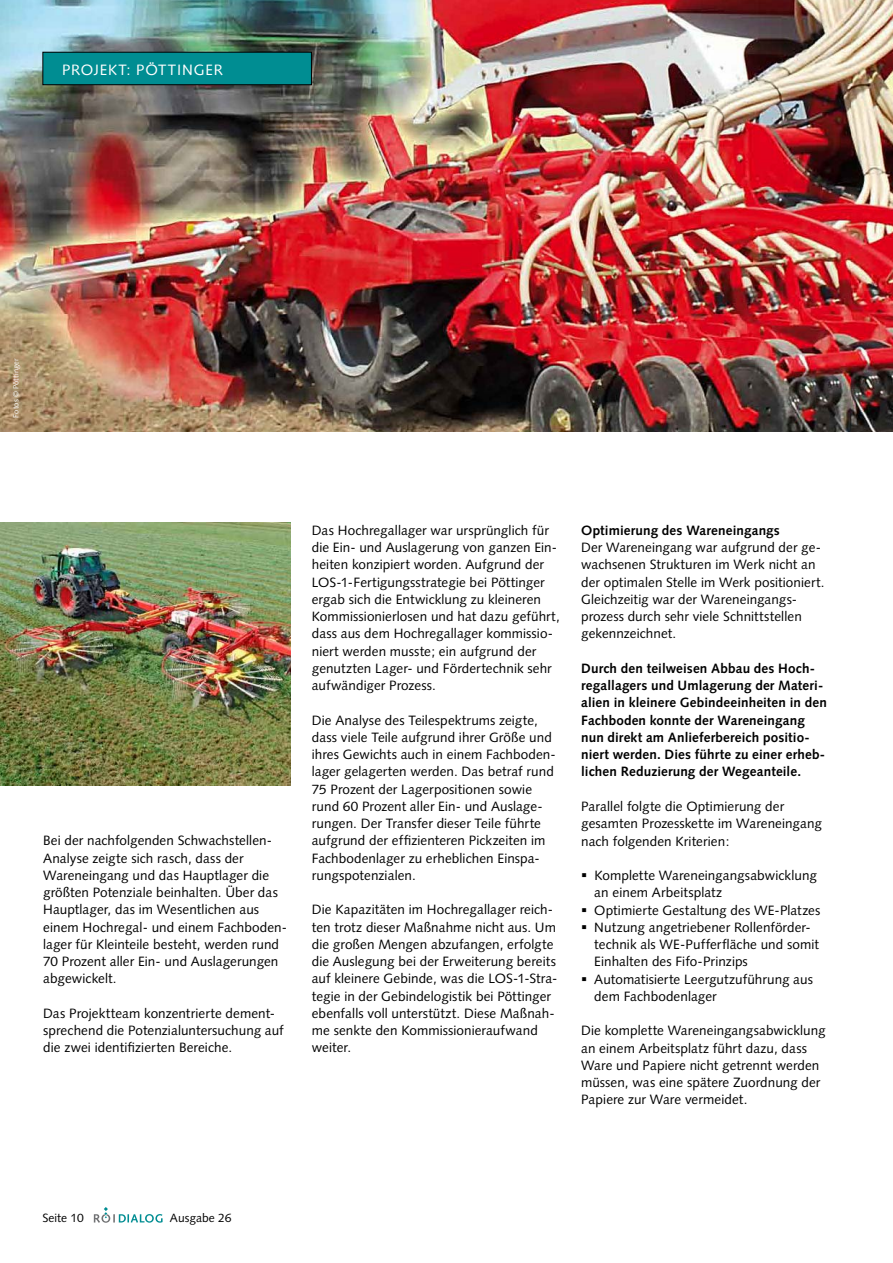
<style>
.page{position:relative;width:893px;height:1263px;background:#fff}
.page>*{position:absolute;margin:0;border:0;box-sizing:border-box;transform-origin:0 0}
.t1{font:15px "Syntax LT Std";letter-spacing:.055em;color:#fff}
.t2{font:13.5px/17.2px "Syntax";letter-spacing:.005em;color:#000}
.t3{font:700 13.5px/17.2px "Syntax";letter-spacing:.01em;color:#000}
.t4{font:12px "Syntax LT Std";color:#000}
.t5{font:7.5px "Syntax";letter-spacing:.015em;color:#fff}
</style>
<div class="page">
<img style="left:0;top:0;width:893px;height:431px">
<img style="left:0;top:523px;width:290px;height:262px">
<div style="left:43px;top:52px;width:268px;height:33px;background:#008d92"></div>
<div style="left:42px;top:52px;width:270px;height:33px;border:1px solid #000"></div>
<svg style="left:94px;top:1207px;width:69px;height:16px"></svg>
<p class="t1" style="left:62px;top:64px;width:162px">PROJEKT: PÖTTINGER</p>
<p class="t5" style="left:13px;top:418px;width:61px;rotate:-90deg">Fotos © Pöttinger</p>
<p class="t2" style="left:43px;top:833px;width:245px">Bei der nachfolgenden Schwachstellen-Analyse zeigte sich rasch, dass der Wareneingang und das Hauptlager die größten Potenziale beinhalten. Über das Hauptlager, das im Wesentlichen aus einem Hochregal- und einem Fachboden&shy;lager für Kleinteile besteht, werden rund 70 Prozent aller Ein- und Auslagerungen abgewickelt.</p>
<p class="t2" style="left:43px;top:1006px;width:242px">Das Projektteam konzentrierte dement&shy;sprechend die Potenzialuntersuchung auf die zwei identifizierten Bereiche.</p>
<p class="t2" style="left:312px;top:523px;width:249px">Das Hochregallager war ursprünglich für die Ein- und Auslagerung von ganzen Ein&shy;heiten konzipiert worden. Aufgrund der LOS-1-Fertigungsstrategie bei Pöttinger ergab sich die Entwicklung zu kleineren Kommissionierlosen und hat dazu geführt, dass aus dem Hochregallager kommissio&shy;niert werden musste; ein aufgrund der genutzten Lager- und Fördertechnik sehr aufwändiger Prozess.</p>
<p class="t2" style="left:312px;top:713px;width:245px">Die Analyse des Teilespektrums zeigte, dass viele Teile aufgrund ihrer Größe und ihres Gewichts auch in einem Fachboden&shy;lager gelagerten werden. Das betraf rund 75 Prozent der Lagerpositionen sowie rund 60 Prozent aller Ein- und Auslage&shy;rungen. Der Transfer dieser Teile führte aufgrund der effizienteren Pickzeiten im Fachbodenlager zu erheblichen Einspa&shy;rungspotenzialen.</p>
<p class="t2" style="left:312px;top:902px;width:247px">Die Kapazitäten im Hochregallager reich&shy;ten trotz dieser Maßnahme nicht aus. Um die großen Mengen abzufangen, erfolgte die Auslegung bei der Erweiterung bereits auf kleinere Gebinde, was die LOS-1-Stra&shy;tegie in der Gebindelogistik bei Pöttinger ebenfalls voll unterstützt. Diese Maßnah&shy;me senkte den Kommissionieraufwand weiter.</p>
<p class="t3" style="left:581px;top:523px;width:200px">Optimierung des Wareneingangs</p>
<p class="t2" style="left:581px;top:540px;width:245px">Der Wareneingang war aufgrund der ge&shy;wachsenen Strukturen im Werk nicht an der optimalen Stelle im Werk positioniert.<br>Gleichzeitig war der Wareneingangs&shy;prozess durch sehr viele Schnittstellen gekennzeichnet.</p>
<p class="t3" style="left:581px;top:661px;width:247px">Durch den teilweisen Abbau des Hoch&shy;regallagers und Umlagerung der Materi&shy;alien in kleinere Gebindeeinheiten in den Fachboden konnte der Wareneingang nun direkt am Anlieferbereich positio&shy;niert werden. Dies führte zu einer erheb&shy;lichen Reduzierung der Wegeanteile.</p>
<p class="t2" style="left:581px;top:799px;width:242px">Parallel folgte die Optimierung der gesamten Prozesskette im Wareneingang nach folgenden Kriterien:</p>
<p class="t2" style="left:594px;top:868px;width:228px">Komplette Wareneingangsabwicklung an einem Arbeitsplatz<br>Optimierte Gestaltung des WE-Platzes Nutzung angetriebener Rollenförder&shy;technik als WE-Pufferfläche und somit Einhalten des Fifo-Prinzips Automatisierte Leergutzuführung aus dem Fachbodenlager</p>
<p class="t2" style="left:581px;top:1023px;width:246px">Die komplette Wareneingangsabwicklung an einem Arbeitsplatz führt dazu, dass Ware und Papiere nicht getrennt werden müssen, was eine spätere Zuordnung der Papiere zur Ware vermeidet.</p>
<p class="t4" style="left:42px;top:1213px;width:43px">Seite 10</p>
<p class="t4" style="left:170px;top:1213px;width:63px">Ausgabe 26</p>
</div>
